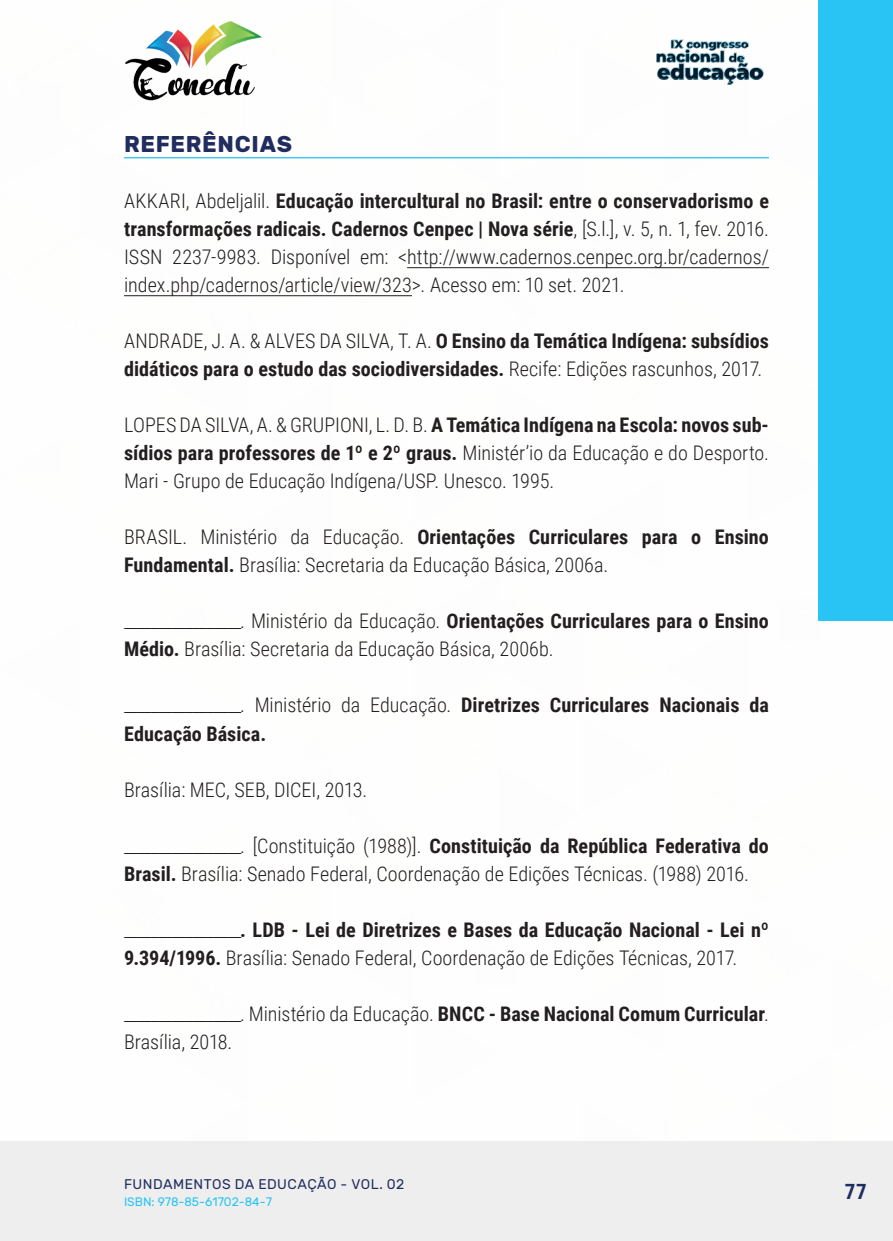
<style>
.page{position:relative;width:893px;height:1241px;background:#fff}
.page>*{position:absolute;margin:0;border:0;box-sizing:border-box;transform-origin:0 0}
._10_SUBTITULO{font:700 22.75px "Rubik";letter-spacing:.03em;color:#202d5e}
.t1{font:700 21px "Roboto Condensed";color:#202d5e}
._17_REFERENCIAS{font:300 20.12px/28px "Roboto Condensed";color:#231f20}
._17_REFERENCIAS-2{font:700 20.12px/28px "Roboto Condensed";color:#231f20}
.t2{font:14px "Rubik";letter-spacing:.03em;color:#202d5e}
.t3{font:12.25px "Rubik";color:#29c4f3}
.s1{font-weight:700}
.s2{font-weight:300}
</style>
<div class="page">
<div style="left:0;top:1141px;width:893px;height:99px;background:#eeeeef"></div>
<div style="left:819px;top:0;width:74px;height:620px;background:#29c4f3"></div>
<img style="left:125px;top:20px;width:137px;height:81px">
<img style="left:656px;top:39px;width:108px;height:46px">
<hr style="left:124px;top:157px;width:645px;height:1px;background:#29c4f3">
<hr style="left:407px;top:267px;width:362px;height:1px;background:#231f20">
<hr style="left:124px;top:295px;width:288px;height:1px;background:#231f20">
<p class="_10_SUBTITULO" style="left:124px;top:131px;width:170px">REFERÊNCIAS</p>
<p class="_17_REFERENCIAS" style="left:124px;top:186px;width:646px;text-align:justify">AKKARI, Abdeljalil. <span class="s1">Educação intercultural no Brasil: entre o conservadorismo e transformações radicais. Cadernos Cenpec | Nova série</span>, [S.l.], v. 5, n. 1, fev. 2016.<br>ISSN 2237-9983. Disponível em: &lt;http://www.cadernos.cenpec.org.br/cadernos/ index.php/cadernos/article/view/323&gt;. Acesso em: 10 set. 2021.</p>
<p class="_17_REFERENCIAS-2" style="left:124px;top:326px;width:646px"><span class="s2">ANDRADE, J. A. &amp; ALVES DA SILVA, T. A.</span> O Ensino da Temática Indígena: subsídios didáticos para o estudo das sociodiversidades. <span class="s2">Recife: Edições rascunhos, 2017.</span></p>
<p class="_17_REFERENCIAS" style="left:124px;top:410px;width:646px;text-align:justify">LOPES DA SILVA, A. &amp; GRUPIONI, L. D. B. <span class="s1">A Temática Indígena na Escola: novos sub&shy;sídios para professores de 1º e 2º graus.</span> Ministér’io da Educação e do Desporto.<br>Mari - Grupo de Educação Indígena/USP. Unesco. 1995.</p>
<p class="_17_REFERENCIAS" style="left:124px;top:522px;width:646px">BRASIL. Ministério da Educação. <span class="s1">Orientações Curriculares para o Ensino<br>Fundamental.</span> Brasília: Secretaria da Educação Básica, 2006a.</p>
<p class="_17_REFERENCIAS" style="left:124px;top:606px;width:646px">_________________. Ministério da Educação. <span class="s1">Orientações Curriculares para o Ensino<br>Médio.</span> Brasília: Secretaria da Educação Básica, 2006b.</p>
<p class="_17_REFERENCIAS-2" style="left:124px;top:690px;width:646px"><span class="s2">_________________. Ministério da Educação.</span> Diretrizes Curriculares Nacionais da<br>Educação Básica.</p>
<p class="_17_REFERENCIAS" style="left:124px;top:774px;width:245px">Brasília: MEC, SEB, DICEI, 2013.</p>
<p class="_17_REFERENCIAS" style="left:124px;top:830px;width:646px">_________________. [Constituição (1988)]. <span class="s1">Constituição da República Federativa do<br>Brasil.</span> Brasília: Senado Federal, Coordenação de Edições Técnicas. (1988) 2016.</p>
<p class="_17_REFERENCIAS" style="left:124px;top:914px;width:646px">_________________<span class="s1">. LDB - Lei de Diretrizes e Bases da Educação Nacional - Lei nº<br>9.394/1996.</span> Brasília: Senado Federal, Coordenação de Edições Técnicas, 2017.</p>
<p class="_17_REFERENCIAS" style="left:124px;top:998px;width:646px">_________________. Ministério da Educação. <span class="s1">BNCC - Base Nacional Comum Curricular</span>.<br>Brasília, 2018.</p>
<p class="t2" style="left:124px;top:1175px;width:282px">FUNDAMENTOS DA EDUCAÇÃO - VOL. 02</p>
<p class="t3" style="left:124px;top:1194px;width:149px">ISBN: 978-85-61702-84-7</p>
<p class="t1" style="left:845px;top:1176px;width:23px">77</p>
</div>
